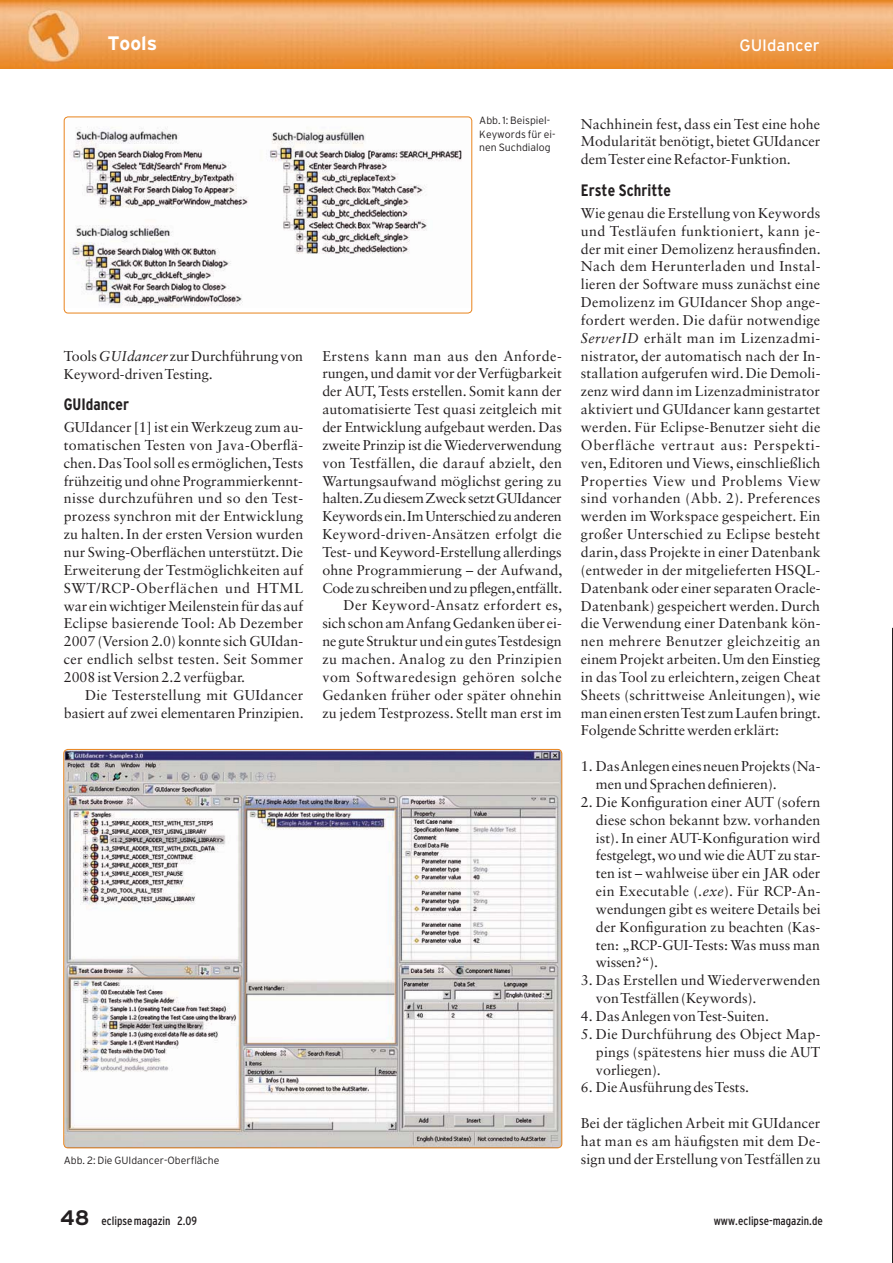
<style>
.page{position:relative;width:893px;height:1263px;background:#fff}
.page>*{position:absolute;margin:0;border:0;box-sizing:border-box;transform-origin:0 0}
.t1{font:700 19.5px "Interstate";color:#fff}
.t2{font:700 condensed 16.5px "Interstate";color:#231f20}
.t3{font:16.5px "Interstate";color:#fff}
.t4{font:14.25px/17.9px "Sabon LT Std";color:#231f20;text-align:justify}
.t5{font:condensed 12px "Interstate";color:#231f20}
.t6{font:300 10.5px/13.5px "Interstate";color:#231f20}
.s1{font-style:italic}
.s2{font-weight:700;font-stretch:normal;font-size:21px}
</style>
<div class="page">
<img style="left:0;top:0;width:892px;height:69px">
<img style="left:892px;top:0;width:1px;height:69px">
<img style="left:64px;top:117px;width:408px;height:190px">
<div style="left:64px;top:116px;width:408px;height:197px;border:1px solid #e9841d;border-radius:4px"></div>
<img style="left:64px;top:749px;width:498px;height:399px;border-radius:4px">
<svg style="left:892px;top:628px;width:1px;height:633px"></svg>
<h1 class="t1" style="left:107px;top:32px;width:51px">Tools</h1>
<p class="t3" style="left:739px;top:39px;width:82px">GUIdancer</p>
<p class="t6" style="left:479px;top:115px;width:78px">Abb. 1: Beispiel-<br>Keywords für ei&shy;nen Suchdialog</p>
<p class="t4" style="left:64px;top:348px;width:241px">Tools <span class="s1">GUIdancer</span> zur Durchführung von<br>Keyword-driven Testing.</p>
<p class="t2" style="left:64px;top:398px;width:67px">GUIdancer</p>
<p class="t4" style="left:64px;top:419px;width:241px">GUIdancer [1] ist ein Werkzeug zum au&shy;tomatischen Testen von Java-Oberflä&shy;chen. Das Tool soll es ermöglichen, Tests frühzeitig und ohne Programmierkennt&shy;nisse durchzuführen und so den Test&shy;prozess synchron mit der Entwicklung zu halten. In der ersten Version wurden nur Swing-Oberflächen unterstützt. Die Erweiterung der Testmöglichkeiten auf SWT/RCP-Oberflächen und HTML war ein wichtiger Meilenstein für das auf Eclipse basierende Tool: Ab Dezember 2007 (Version 2.0) konnte sich GUIdan&shy;cer endlich selbst testen. Seit Sommer 2008 ist Version 2.2 verfügbar.</p>
<p class="t4" style="left:64px;top:687px;width:241px;text-align:right">Die Testerstellung mit GUIdancer basiert auf zwei elementaren Prinzipien.</p>
<p class="t4" style="left:322px;top:348px;width:241px;text-align:right">Erstens kann man aus den Anforde&shy;rungen, und damit vor der Verfügbarkeit der AUT, Tests erstellen. Somit kann der automatisierte Test quasi zeitgleich mit der Entwicklung aufgebaut werden. Das zweite Prinzip ist die Wiederverwendung von Testfällen, die darauf abzielt, den Wartungsaufwand möglichst gering zu halten. Zu diesem Zweck setzt GUIdancer Keywords ein. Im Unterschied zu anderen Keyword-driven-Ansätzen erfolgt die Test- und Keyword-Erstellung allerdings ohne Programmierung – der Aufwand, Code zu schreiben und zu pflegen, entfällt.<br>Der Keyword-Ansatz erfordert es, sich schon am Anfang Gedanken über ei&shy;ne gute Struktur und ein gutes Testdesign zu machen. Analog zu den Prinzipien vom Softwaredesign gehören solche Gedanken früher oder später ohnehin zu jedem Testprozess. Stellt man erst im</p>
<p class="t6" style="left:64px;top:1155px;width:157px">Abb. 2: Die GUIdancer-Oberfläche</p>
<p class="t4" style="left:581px;top:116px;width:241px">Nachhinein fest, dass ein Test eine hohe Modularität benötigt, bietet GUIdancer dem Tester eine Refactor-Funktion.</p>
<p class="t2" style="left:581px;top:184px;width:91px">Erste Schritte</p>
<p class="t4" style="left:581px;top:205px;width:241px">Wie genau die Erstellung von Keywords und Testläufen funktioniert, kann je&shy;der mit einer Demolizenz herausfinden.<br>Nach dem Herunterladen und Instal&shy;lieren der Software muss zunächst eine Demolizenz im GUIdancer Shop ange&shy;fordert werden. Die dafür notwendige <span class="s1">ServerID</span> erhält man im Lizenzadmi&shy;nistrator, der automatisch nach der In&shy;stallation aufgerufen wird. Die Demoli&shy;zenz wird dann im Lizenzadministrator aktiviert und GUIdancer kann gestartet werden. Für Eclipse-Benutzer sieht die Oberfläche vertraut aus: Perspekti&shy;ven, Editoren und Views, einschließlich Properties View und Problems View sind vorhanden (Abb. 2). Preferences werden im Workspace gespeichert. Ein großer Unterschied zu Eclipse besteht darin, dass Projekte in einer Datenbank (entweder in der mitgelieferten HSQL-Datenbank oder einer separaten Oracle-Datenbank) gespeichert werden. Durch die Verwendung einer Datenbank kön&shy;nen mehrere Benutzer gleichzeitig an einem Projekt arbeiten. Um den Einstieg in das Tool zu erleichtern, zeigen Cheat Sheets (schrittweise Anleitungen), wie man einen ersten Test zum Laufen bringt.<br>Folgende Schritte werden erklärt:</p>
<p class="t4" style="left:596px;top:758px;width:226px;text-indent:-15px">1. Das Anlegen eines neuen Projekts (Na&shy;men und Sprachen definieren).</p>
<p class="t4" style="left:596px;top:794px;width:226px;text-indent:-15px">2. Die Konfiguration einer AUT (sofern diese schon bekannt bzw. vorhanden ist). In einer AUT-Konfiguration wird festgelegt, wo und wie die AUT zu star&shy;ten ist – wahlweise über ein JAR oder ein Executable (<span class="s1">.exe</span>). Für RCP-An&shy;wendungen gibt es weitere Details bei der Konfiguration zu beachten (Kas&shy;ten: „RCP-GUI-Tests: Was muss man wissen?“).</p>
<p class="t4" style="left:596px;top:973px;width:226px;text-indent:-15px">3. Das Erstellen und Wiederverwenden von Testfällen (Keywords).</p>
<p class="t4" style="left:581px;top:1008px;width:189px">4. Das Anlegen von Test-Suiten.</p>
<p class="t4" style="left:596px;top:1026px;width:226px;text-indent:-15px">5. Die Durchführung des Object Map&shy;pings (spätestens hier muss die AUT vorliegen).</p>
<p class="t4" style="left:581px;top:1080px;width:170px">6. Die Ausführung des Tests.</p>
<p class="t4" style="left:581px;top:1115px;width:241px">Bei der täglichen Arbeit mit GUIdancer hat man es am häufigsten mit dem De&shy;sign und der Erstellung von Testfällen zu</p>
<p class="t5" style="left:60px;top:1216px;width:139px"><span class="s2">48</span> eclipse magazin 2.09</p>
<p class="t5" style="left:714px;top:1216px;width:111px">www.eclipse-magazin.de</p>
</div>
